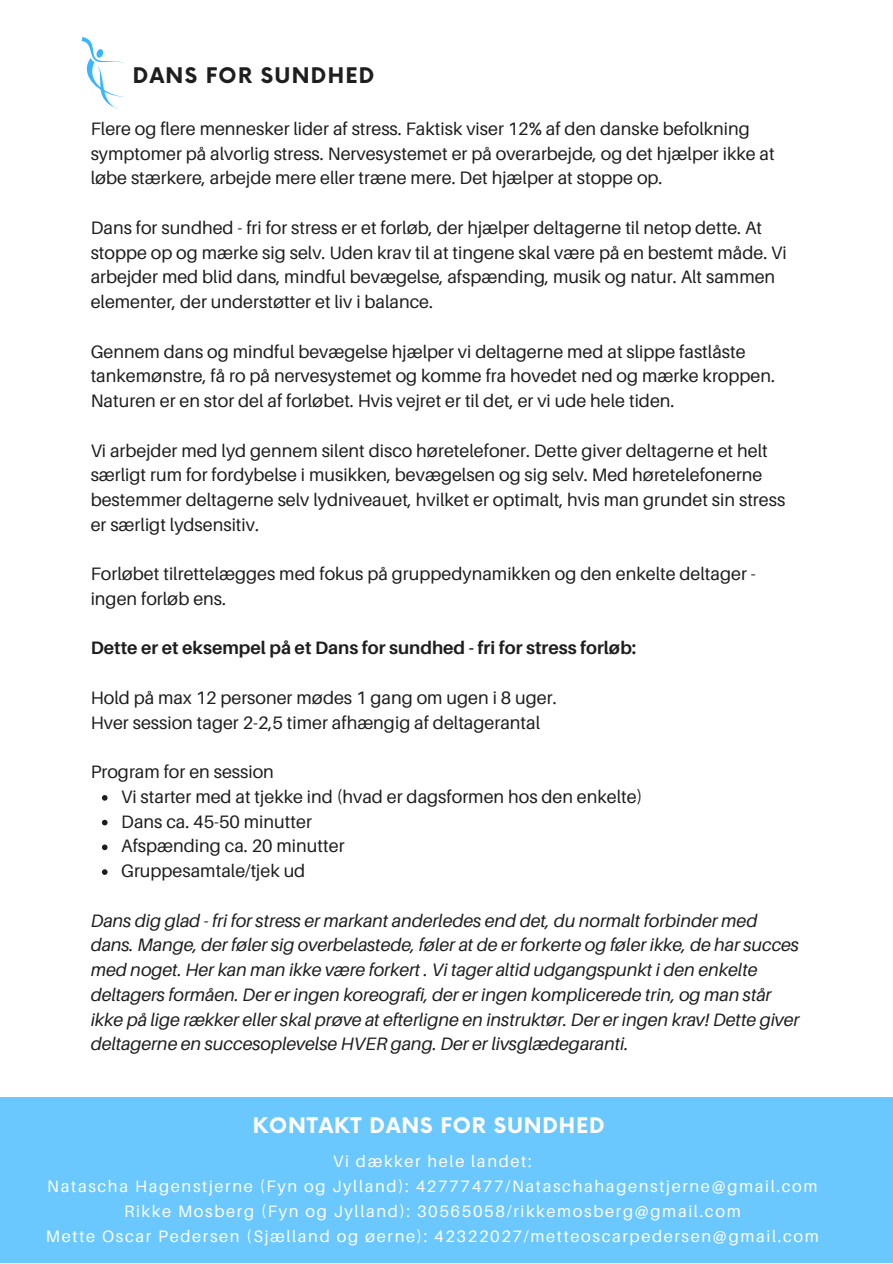
<style>
.page{position:relative;width:893px;height:1264px;background:#fff}
.page>*{position:absolute;margin:0;border:0;box-sizing:border-box;transform-origin:0 0}
.t1{font:700 21px "Now";letter-spacing:.04em;color:#fff}
.t2{font:700 21px "Now";letter-spacing:.06em;color:#1e1e1e}
.t3{font:18px/24.8px "Aileron";color:#1e1e1e}
.t4{font:italic 18px/24.8px "Aileron";color:#1e1e1e}
.t5{font:700 18px "Aileron";color:#1e1e1e}
.t6{font:16.5px/24.8px "Aileron";letter-spacing:.1em;color:#fff;text-align:center}
</style>
<div class="page">
<svg style="left:81px;top:37px;width:44px;height:72px"></svg>
<div style="left:0;top:1097px;width:892px;height:165px;background:#6ac8ff"></div>
<svg style="left:102px;top:795px;width:5px;height:5px"></svg>
<svg style="left:102px;top:819px;width:5px;height:6px"></svg>
<svg style="left:102px;top:844px;width:5px;height:6px"></svg>
<svg style="left:102px;top:869px;width:5px;height:5px"></svg>
<p class="t2" style="left:133px;top:64px;width:243px">DANS FOR SUNDHED</p>
<p class="t3" style="left:91px;top:116px;width:685px">Flere og flere mennesker lider af stress. Faktisk viser 12% af den danske befolkning symptomer på alvorlig stress. Nervesystemet er på overarbejde, og det hjælper ikke at løbe stærkere, arbejde mere eller træne mere. Det hjælper at stoppe op.</p>
<p class="t3" style="left:91px;top:215px;width:697px">Dans for sundhed - fri for stress er et forløb, der hjælper deltagerne til netop dette. At stoppe op og mærke sig selv. Uden krav til at tingene skal være på en bestemt måde. Vi arbejder med blid dans, mindful bevægelse, afspænding, musik og natur. Alt sammen elementer, der understøtter et liv i balance.</p>
<p class="t3" style="left:91px;top:338px;width:685px">Gennem dans og mindful bevægelse hjælper vi deltagerne med at slippe fastlåste tankemønstre, få ro på nervesystemet og komme fra hovedet ned og mærke kroppen.<br>Naturen er en stor del af forløbet. Hvis vejret er til det, er vi ude hele tiden.</p>
<p class="t3" style="left:91px;top:437px;width:696px">Vi arbejder med lyd gennem silent disco høretelefoner. Dette giver deltagerne et helt særligt rum for fordybelse i musikken, bevægelsen og sig selv. Med høretelefonerne bestemmer deltagerne selv lydniveauet, hvilket er optimalt, hvis man grundet sin stress er særligt lydsensitiv.</p>
<p class="t3" style="left:91px;top:561px;width:666px">Forløbet tilrettelægges med fokus på gruppedynamikken og den enkelte deltager - ingen forløb ens.</p>
<p class="t5" style="left:91px;top:637px;width:547px">Dette er et eksempel på et Dans for sundhed - fri for stress forløb:</p>
<p class="t3" style="left:91px;top:685px;width:467px">Hold på max 12 personer mødes 1 gang om ugen i 8 uger.<br>Hver session tager 2-2,5 timer afhængig af deltagerantal</p>
<p class="t3" style="left:91px;top:759px;width:185px">Program for en session</p>
<p class="t3" style="left:121px;top:784px;width:522px">Vi starter med at tjekke ind (hvad er dagsformen hos den enkelte)<br>Dans ca. 45-50 minutter<br>Afspænding ca. 20 minutter<br>Gruppesamtale/tjek ud</p>
<p class="t4" style="left:91px;top:907px;width:710px">Dans dig glad - fri for stress er markant anderledes end det, du normalt forbinder med dans. Mange, der føler sig overbelastede, føler at de er forkerte og føler ikke, de har succes med noget. Her kan man ikke være forkert . Vi tager altid udgangspunkt i den enkelte deltagers formåen. Der er ingen koreografi, der er ingen komplicerede trin, og man står ikke på lige rækker eller skal prøve at efterligne en instruktør. Der er ingen krav! Dette giver deltagerne en succesoplevelse HVER gang. Der er livsglædegaranti.</p>
<p class="t1" style="left:253px;top:1113px;width:353px">KONTAKT DANS FOR SUNDHED</p>
<p class="t6" style="left:46px;top:1148px;width:774px">Vi dækker hele landet:<br>Natascha Hagenstjerne (Fyn og Jylland): 42777477/Nataschahagenstjerne@gmail.com Rikke Mosberg (Fyn og Jylland): 30565058/rikkemosberg@gmail.com<br>Mette Oscar Pedersen (Sjælland og øerne): 42322027/metteoscarpedersen@gmail.com</p>
</div>
